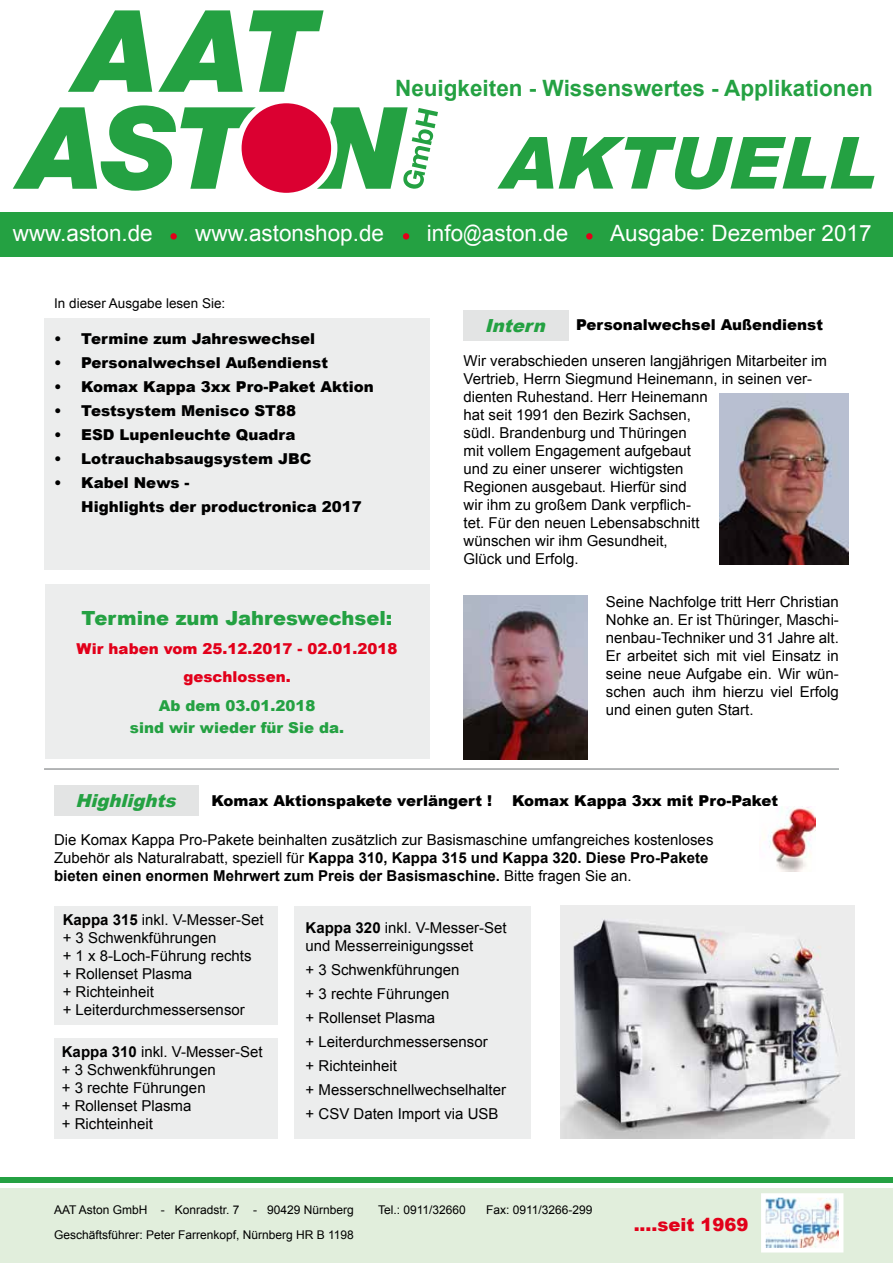
<style>
.page{position:relative;width:893px;height:1263px;background:#fff}
.page>*{position:absolute;margin:0;border:0;box-sizing:border-box;transform-origin:0 0}
.t1{font:italic 900 72px "Arial";color:#24a142}
.t2{font:22.5px "Arial";color:#fff}
.t3{font:700 22.5px "Arial";color:#24a142}
.t4{font:900 19.5px "Arial";color:#24a142}
.t5{font:italic 900 18px "Arial";color:#24a142}
.t6{font:900 18px "Arial";color:#e2001a}
.t7{font:15px/18px "Arial";color:#000}
.t8{font:900 15px/24px "Arial";color:#000}
.t9{font:900 15px/28.5px "Arial";color:#e2001a;text-align:center}
.t10{font:900 15px/22.5px "Arial";color:#24a142;text-align:center}
.t11{font:13.5px "Arial";color:#000}
.t12{font:12px "Arial";color:#000}
.s1{font-family:"Arial Narrow"}
.s2{font-weight:700}
</style>
<div class="page">
<div style="left:0;top:212px;width:893px;height:44px;background:#24a142"></div>
<div style="left:170px;top:233px;width:7px;height:7px;background:#e2001a;border-radius:50%"></div>
<div style="left:403px;top:233px;width:6px;height:7px;background:#e2001a;border-radius:50%"></div>
<div style="left:586px;top:233px;width:7px;height:7px;background:#e2001a;border-radius:50%"></div>
<div style="left:0;top:1188px;width:893px;height:75px;background:#e1eedc"></div>
<div style="left:0;top:1177px;width:893px;height:6px;background:#24a142"></div>
<img style="left:761px;top:1193px;width:83px;height:60px">
<svg style="left:68px;top:10px;width:84px;height:82px"></svg>
<svg style="left:158px;top:10px;width:85px;height:82px"></svg>
<svg style="left:249px;top:10px;width:75px;height:82px"></svg>
<div style="left:242px;top:103px;width:89px;height:90px;background:#db0031;border-radius:50%"></div>
<svg style="left:13px;top:105px;width:243px;height:86px"></svg>
<svg style="left:317px;top:107px;width:121px;height:82px"></svg>
<div style="left:45px;top:319px;width:385px;height:251px;background:#eceded"></div>
<div style="left:463px;top:310px;width:106px;height:31px;background:#e3e4e4"></div>
<hr style="left:44px;top:768px;width:795px;height:2px;background:#9c9e9f">
<img style="left:463px;top:596px;width:125px;height:163px">
<img style="left:719px;top:394px;width:130px;height:171px">
<div style="left:45px;top:585px;width:384px;height:174px;background:#eceded"></div>
<div style="left:54px;top:785px;width:145px;height:30px;background:#e3e4e4"></div>
<div style="left:54px;top:906px;width:223px;height:119px;background:#eceded"></div>
<div style="left:54px;top:1038px;width:223px;height:100px;background:#eceded"></div>
<img style="left:560px;top:906px;width:294px;height:232px">
<img style="left:763px;top:807px;width:52px;height:65px">
<div style="left:294px;top:906px;width:237px;height:232px;background:#eceded"></div>
<h2 class="t3" style="left:395px;top:73px;width:479px">Neuigkeiten - Wissenswertes - Applikationen</h2>
<h1 class="t1" style="left:497px;top:111px;width:402px">AKTUELL</h1>
<h2 class="t2" style="left:13px;top:219px;width:142px">www.aston.de</h2>
<h2 class="t2" style="left:195px;top:219px;width:190px">www.astonshop.de</h2>
<h2 class="t2" style="left:427px;top:219px;width:143px">info<span class="s1">@</span>aston.de</h2>
<h2 class="t2" style="left:610px;top:218px;width:263px">Ausgabe: Dezember 2017</h2>
<p class="t11" style="left:54px;top:295px;width:173px">In dieser Ausgabe lesen Sie:</p>
<p class="t8" style="left:54px;top:326px;width:263px">• Termine zum Jahreswechsel</p>
<p class="t8" style="left:54px;top:350px;width:275px">• Personalwechsel Außendienst</p>
<p class="t8" style="left:54px;top:374px;width:321px">• Komax Kappa 3xx Pro-Paket Aktion</p>
<p class="t8" style="left:54px;top:398px;width:243px">• Testsystem Menisco ST88</p>
<p class="t8" style="left:54px;top:422px;width:243px">• ESD Lupenleuchte Quadra</p>
<p class="t8" style="left:54px;top:446px;width:259px">• Lotrauchabsaugsystem JBC</p>
<p class="t8" style="left:81px;top:470px;width:282px;text-indent:-27px">• Kabel News -<br>Highlights der productronica 2017</p>
<h3 class="t4" style="left:82px;top:604px;width:312px">Termine zum Jahreswechsel:</h3>
<p class="t9" style="left:76px;top:634px;width:323px">Wir haben vom 25.12.2017 - 02.01.2018 geschlossen.</p>
<p class="t10" style="left:130px;top:694px;width:216px">Ab dem 03.01.2018<br>sind wir wieder für Sie da.</p>
<p class="t5" style="left:485px;top:312px;width:68px">Intern</p>
<p class="t8" style="left:576px;top:312px;width:248px">Personalwechsel Außendienst</p>
<p class="t7" style="left:463px;top:352px;width:365px">Wir verabschieden unseren langjährigen Mitarbeiter im Vertrieb, Herrn Siegmund Heinemann, in seinen ver&shy;dienten Ruhestand. Herr Heinemann<br>hat seit 1991 den Bezirk Sachsen,<br>südl. Brandenburg und Thüringen<br>mit vollem Engagement aufgebaut<br>und zu einer unserer wichtigsten<br>Regionen ausgebaut. Hierfür sind<br>wir ihm zu großem Dank verpflich-<br>tet. Für den neuen Lebensabschnitt<br>wünschen wir ihm Gesundheit,<br>Glück und Erfolg.</p>
<p class="t7" style="left:606px;top:592px;width:235px;text-align:justify">Seine Nachfolge tritt Herr Christian Nohke an. Er ist Thüringer, Maschi&shy;nenbau-Techniker und 31 Jahre alt.<br>Er arbeitet sich mit viel Einsatz in seine neue Aufgabe ein. Wir wün&shy;schen auch ihm hierzu viel Erfolg und einen guten Start.</p>
<p class="t5" style="left:75px;top:787px;width:108px">Highlights</p>
<p class="t8" style="left:212px;top:789px;width:282px">Komax Aktionspakete verlängert !</p>
<p class="t8" style="left:512px;top:789px;width:267px">Komax Kappa 3xx mit Pro-Paket</p>
<p class="t7" style="left:54px;top:831px;width:661px">Die Komax Kappa Pro-Pakete beinhalten zusätzlich zur Basismaschine umfangreiches kostenloses<br>Zubehör als Naturalrabatt, speziell für <span class="s2">Kappa 310, Kappa 315 und Kappa 320. Diese Pro-Pakete bieten einen enormen Mehrwert zum Preis der Basismaschine.</span> Bitte fragen Sie an.</p>
<p class="t7" style="left:63px;top:911px;width:202px"><span class="s2">Kappa 315</span> inkl. V-Messer-Set + 3 Schwenkführungen<br>+ 1 x 8-Loch-Führung rechts + Rollenset Plasma<br>+ Richteinheit<br>+ Leiterdurchmessersensor</p>
<p class="t7" style="left:62px;top:1043px;width:202px"><span class="s2">Kappa 310</span> inkl. V-Messer-Set + 3 Schwenkführungen<br>+ 3 rechte Führungen<br>+ Rollenset Plasma<br>+ Richteinheit</p>
<p class="t7" style="left:306px;top:919px;width:202px"><span class="s2">Kappa 320</span> inkl. V-Messer-Set und Messerreinigungsset</p>
<p class="t7" style="left:306px;top:958px;width:202px;line-height:24px">+ 3 Schwenkführungen<br>+ 3 rechte Führungen<br>+ Rollenset Plasma<br>+ Leiterdurchmessersensor<br>+ Richteinheit<br>+ Messerschnellwechselhalter + CSV Daten Import via USB</p>
<p class="t12" style="left:54px;top:1202px;width:301px">AAT Aston GmbH - Konradstr. 7 - 90429 Nürnberg</p>
<p class="t12" style="left:378px;top:1202px;width:89px">Tel.: 0911/32660</p>
<p class="t12" style="left:486px;top:1202px;width:108px">Fax: 0911/3266-299</p>
<p class="t12" style="left:54px;top:1227px;width:301px">Geschäftsführer: Peter Farrenkopf, Nürnberg HR B 1198</p>
<p class="t6" style="left:634px;top:1211px;width:116px">....seit 1969</p>
</div>
